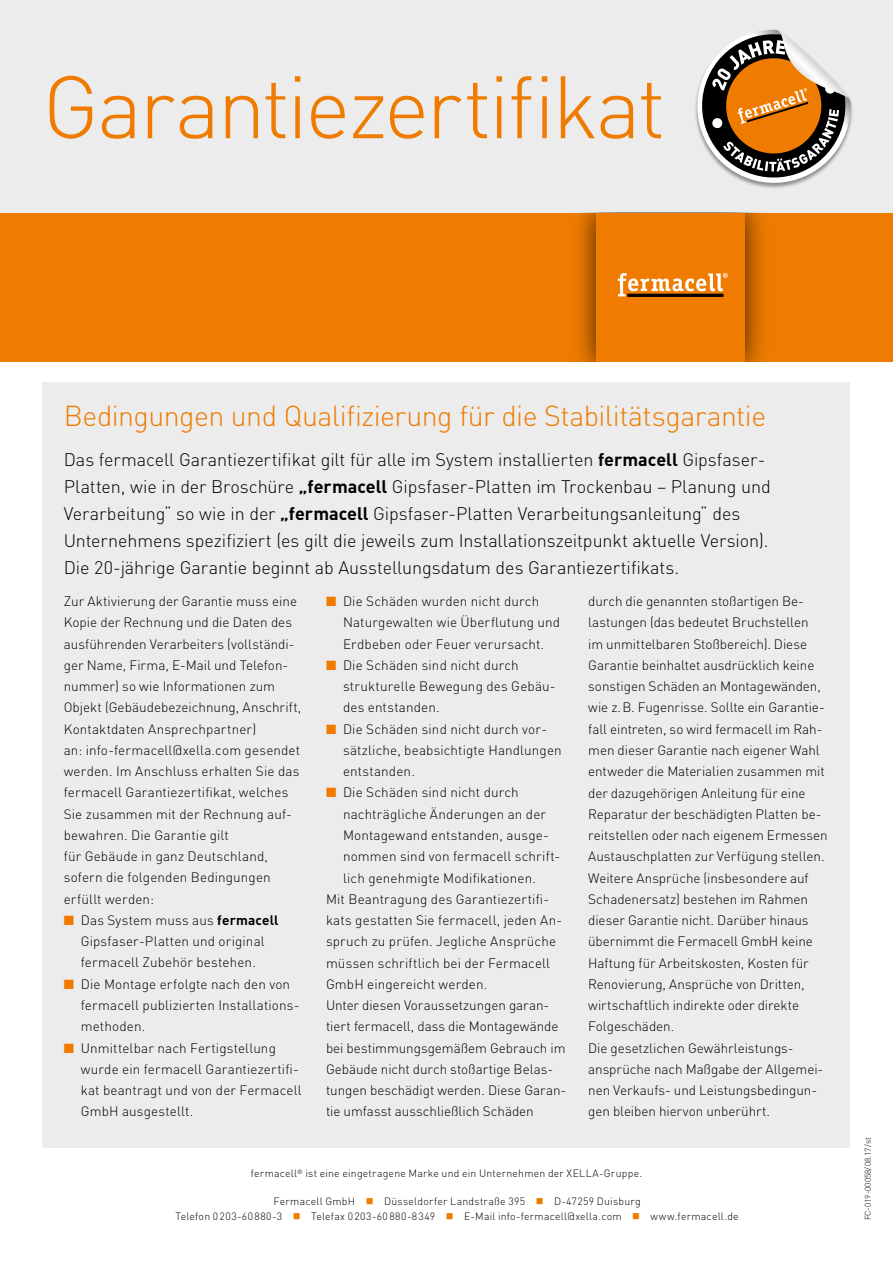
<style>
.page{position:relative;width:893px;height:1263px;background:#fff}
.page>*{position:absolute;margin:0;border:0;box-sizing:border-box;transform-origin:0 0}
.t1{font:300 87px "DIN Pro";letter-spacing:-.035em;color:#ef7c00}
.t2{font:300 28.5px "DIN Pro";letter-spacing:-.02em;color:#ef7c00}
.t3{font:300 18px/27px "DIN Pro";letter-spacing:-.005em;color:#000}
.t4{font:300 13.5px/21.3px "DIN Pro";letter-spacing:.005em;color:#000}
.t5{font:300 10.5px/15.8px "DIN Pro";letter-spacing:.02em;color:#000;text-align:center}
.t6{font:300 8.25px "DIN Pro";color:#000}
.s1{font-weight:700}
.s2{color:#ef7c00}
</style>
<div class="page">
<div style="left:0;top:0;width:893px;height:213px;background:#ececed"></div>
<div style="left:43px;top:383px;width:807px;height:765px;background:#ececed"></div>
<div style="left:0;top:213px;width:893px;height:148px;background:#ef7c00"></div>
<svg style="left:618px;top:273px;width:110px;height:23px"></svg>
<div style="left:694px;top:30px;width:160px;height:159px;background:#000;opacity:.4"></div>
<svg style="left:697px;top:30px;width:153px;height:153px"></svg>
<h1 class="t1" style="left:43px;top:48px;width:625px">Garantiezertifikat</h1>
<h2 class="t2" style="left:64px;top:396px;width:704px">Bedingungen und Qualifizierung für die Stabilitätsgarantie</h2>
<p class="t3" style="left:64px;top:445px;width:708px">Das fermacell Garantiezertifikat gilt für alle im System installierten <span class="s1">fermacell</span> Gipsfaser-Platten, wie in der Broschüre <span class="s1">„fermacell</span> Gipsfaser-Platten im Trockenbau – Planung und Verarbeitung“ so wie in der <span class="s1">„fermacell</span> Gipsfaser-Platten Verarbeitungsanleitung“ des Unternehmens spezifiziert (es gilt die jeweils zum Installationszeitpunkt aktuelle Version).<br>Die 20-jährige Garantie beginnt ab Ausstellungsdatum des Garantiezertifikats.</p>
<p class="t4" style="left:64px;top:590px;width:239px">Zur Aktivierung der Garantie muss eine Kopie der Rechnung und die Daten des ausführenden Verarbeiters (vollständi&shy;ger Name, Firma, E-Mail und Telefon&shy;nummer) so wie Informationen zum Objekt (Gebäudebezeichnung, Anschrift, Kontaktdaten Ansprechpartner)<br>an: info-fermacell@xella.com gesendet werden. Im Anschluss erhalten Sie das fermacell Garantiezertifikat, welches Sie zusammen mit der Rechnung auf&shy;bewahren. Die Garantie gilt<br>für Gebäude in ganz Deutschland, sofern die folgenden Bedingungen erfüllt werden:</p>
<p class="t4" style="left:64px;top:909px;width:216px;text-align:center"><span class="s2">■</span> Das System muss aus <span class="s1">fermacell<br></span>Gipsfaser-Platten und original fermacell Zubehör bestehen.</p>
<p class="t4" style="left:81px;top:973px;width:220px;text-indent:-17px"><span class="s2">■</span> Die Montage erfolgte nach den von fermacell publizierten Installations&shy;methoden.</p>
<p class="t4" style="left:81px;top:1036px;width:222px;text-indent:-17px"><span class="s2">■</span> Unmittelbar nach Fertigstellung wurde ein fermacell Garantiezertifi&shy;kat beantragt und von der Fermacell<br>GmbH ausgestellt.</p>
<p class="t4" style="left:343px;top:590px;width:219px;text-indent:-17px"><span class="s2">■</span> Die Schäden wurden nicht durch<br>Naturgewalten wie Überflutung und<br>Erdbeben oder Feuer verursacht.</p>
<p class="t4" style="left:343px;top:654px;width:214px;text-indent:-17px"><span class="s2">■</span> Die Schäden sind nicht durch strukturelle Bewegung des Gebäu&shy;des entstanden.</p>
<p class="t4" style="left:343px;top:717px;width:220px;text-indent:-17px"><span class="s2">■</span> Die Schäden sind nicht durch vor&shy;sätzliche, beabsichtigte Handlungen entstanden.</p>
<p class="t4" style="left:326px;top:781px;width:194px"><span class="s2">■</span> Die Schäden sind nicht durch</p>
<p class="t4" style="left:343px;top:803px;width:205px">nachträgliche Änderungen an der</p>
<p class="t4" style="left:343px;top:824px;width:207px">Montagewand entstanden, ausge-</p>
<p class="t4" style="left:343px;top:845px;width:219px">nommen sind von fermacell schrift-</p>
<p class="t4" style="left:343px;top:866px;width:194px">lich genehmigte Modifikationen.</p>
<p class="t4" style="left:326px;top:888px;width:225px">Mit Beantragung des Garantiezertifi-</p>
<p class="t4" style="left:326px;top:909px;width:238px">kats gestatten Sie fermacell, jeden An-</p>
<p class="t4" style="left:326px;top:930px;width:232px">spruch zu prüfen. Jegliche Ansprüche</p>
<p class="t4" style="left:326px;top:951px;width:226px">müssen schriftlich bei der Fermacell</p>
<p class="t4" style="left:326px;top:973px;width:163px">GmbH eingereicht werden.</p>
<p class="t4" style="left:326px;top:994px;width:225px">Unter diesen Voraussetzungen garan-</p>
<p class="t4" style="left:326px;top:1015px;width:234px">tiert fermacell, dass die Montagewände</p>
<p class="t4" style="left:326px;top:1036px;width:241px">bei bestimmungsgemäßem Gebrauch im</p>
<p class="t4" style="left:326px;top:1058px;width:229px">Gebäude nicht durch stoßartige Belas-</p>
<p class="t4" style="left:326px;top:1079px;width:242px">tungen beschädigt werden. Diese Garan-</p>
<p class="t4" style="left:326px;top:1100px;width:209px">tie umfasst ausschließlich Schäden</p>
<p class="t4" style="left:588px;top:590px;width:241px">durch die genannten stoßartigen Be&shy;lastungen (das bedeutet Bruchstellen<br>im unmittelbaren Stoßbereich). Diese Garantie beinhaltet ausdrücklich keine sonstigen Schäden an Montagewänden, wie z.B. Fugenrisse. Sollte ein Garantie&shy;fall eintreten, so wird fermacell im Rah&shy;men dieser Garantie nach eigener Wahl entweder die Materialien zusammen mit der dazugehörigen Anleitung für eine Reparatur der beschädigten Platten be&shy;reitstellen oder nach eigenem Ermessen Austauschplatten zur Verfügung stellen.<br>Weitere Ansprüche (insbesondere auf Schadenersatz) bestehen im Rahmen dieser Garantie nicht. Darüber hinaus übernimmt die Fermacell GmbH keine Haftung für Arbeitskosten, Kosten für Renovierung, Ansprüche von Dritten, wirtschaftlich indirekte oder direkte Folgeschäden.<br>Die gesetzlichen Gewährleistungs&shy;ansprüche nach Maßgabe der Allgemei&shy;nen Verkaufs- und Leistungsbedingun&shy;gen bleiben hiervon unberührt.</p>
<p class="t5" style="left:251px;top:1165px;width:393px">fermacell<sup>®</sup> ist eine eingetragene Marke und ein Unternehmen der XELLA-Gruppe.</p>
<p class="t5" style="left:175px;top:1192px;width:565px">Fermacell GmbH <span class="s2">■</span> Düsseldorfer Landstraße 395 <span class="s2">■</span> D-47259 Duisburg<br>Telefon 0203-60880-3 <span class="s2">■</span> Telefax 0203-60880-8349 <span class="s2">■</span> E-Mail info-fermacell@xella.com <span class="s2">■</span> www.fermacell.de</p>
<p class="t6" style="left:862px;top:1220px;width:84px;rotate:-90deg">FC-019-00058/08.17/st</p>
</div>
